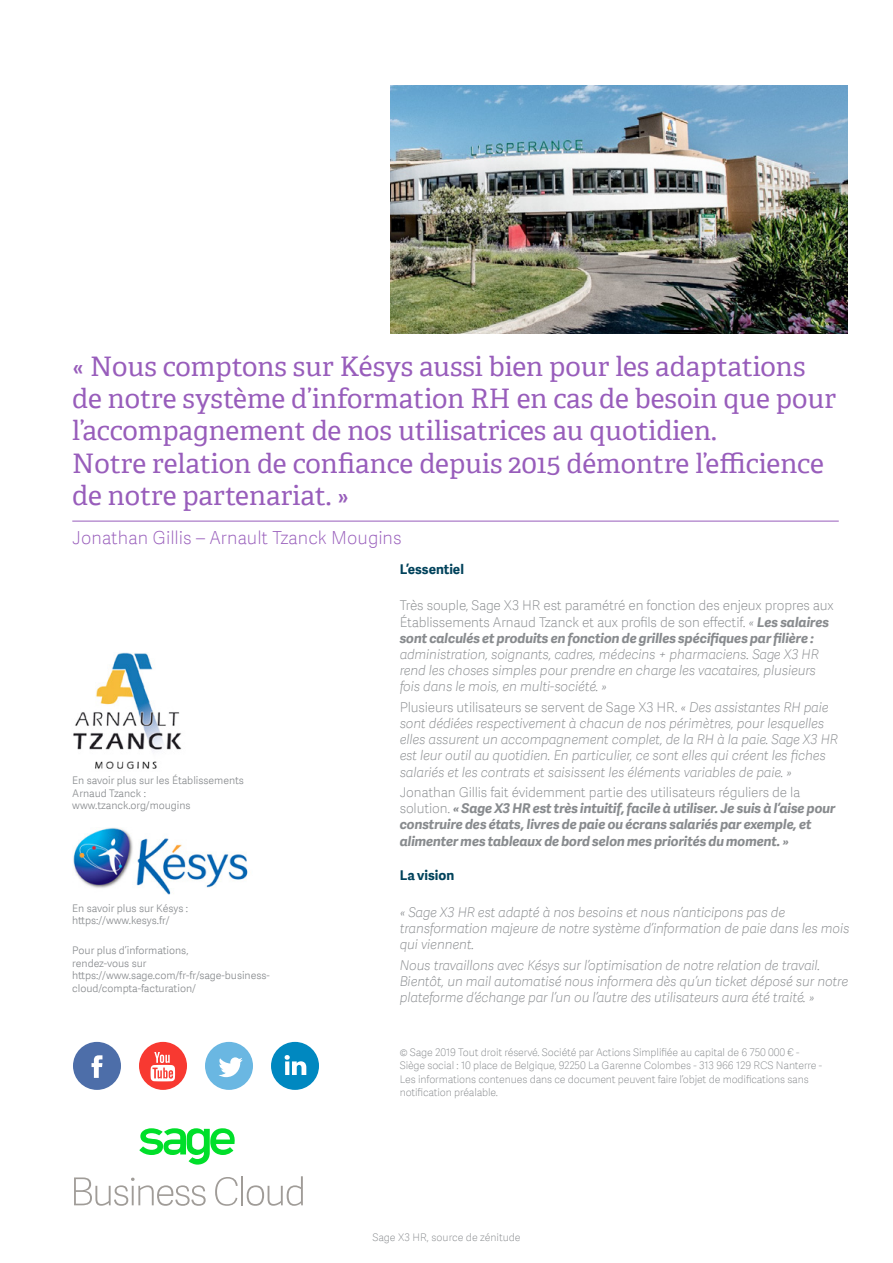
<style>
.page{position:relative;width:893px;height:1263px;background:#fff}
.page>*{position:absolute;margin:0;border:0;box-sizing:border-box;transform-origin:0 0}
.t1{font:27px/32.4px "Adelle SAGE";color:#985dbb}
.t2{font:18px "Adelle Sans SAGE Th";color:#985dbb}
.t3{font:italic 13.5px/16.2px "Adelle Sans SAGE Th";letter-spacing:-.01em;color:#888b8e}
.t4{font:italic 700 13.5px/16.2px "Adelle Sans SAGE";letter-spacing:-.01em;color:#888b8e}
.t5{font:13.5px/16.2px "Adelle Sans SAGE Th";letter-spacing:-.01em;color:#888b8e}
.t6{font:700 13.5px "Adelle Sans SAGE";color:#00425b}
.t7{font:10.5px/13.5px "Adelle Sans SAGE Th";letter-spacing:-.01em;color:#888b8e}
.t8{font:10.5px/12.6px "Adelle Sans SAGE Lt";color:#888b8e}
.s1{font-style:italic}
.s2{font-family:"Adelle Sans SAGE";font-weight:700;font-style:italic}
.s3{font-style:normal}
.s4{font-family:"Adelle Sans SAGE Th";font-weight:400;font-style:normal}
</style>
<div class="page">
<img style="left:73px;top:652px;width:109px;height:117px">
<img style="left:73px;top:827px;width:175px;height:67px">
<div style="left:205px;top:1042px;width:48px;height:48px;background:#6ab7e2;border-radius:50%"></div>
<svg style="left:219px;top:1057px;width:24px;height:20px"></svg>
<div style="left:271px;top:1042px;width:48px;height:48px;background:#0088c0;border-radius:50%"></div>
<svg style="left:285px;top:1055px;width:21px;height:20px"></svg>
<div style="left:139px;top:1042px;width:48px;height:48px;background:#f83931;border-radius:50%"></div>
<svg style="left:151px;top:1052px;width:24px;height:29px"></svg>
<div style="left:73px;top:1042px;width:48px;height:48px;background:#4d6ea9;border-radius:50%"></div>
<svg style="left:92px;top:1055px;width:10px;height:23px"></svg>
<svg style="left:139px;top:1128px;width:96px;height:36px"></svg>
<svg style="left:74px;top:1177px;width:132px;height:29px"></svg>
<svg style="left:215px;top:1177px;width:23px;height:29px"></svg>
<hr style="left:241px;top:1176px;width:2px;height:29px;background:#a09c98">
<svg style="left:247px;top:1176px;width:56px;height:30px"></svg>
<img style="left:390px;top:85px;width:458px;height:249px">
<hr style="left:72px;top:521px;width:767px;height:1px;background:#985dbb">
<p class="t1" style="left:72px;top:349px;width:765px">« Nous comptons sur Késys aussi bien pour les adaptations de notre système d’information RH en cas de besoin que pour l’accompagnement de nos utilisatrices au quotidien.<br>Notre relation de confiance depuis 2015 démontre l’efficience de notre partenariat. »</p>
<h2 class="t2" style="left:72px;top:525px;width:331px">Jonathan Gillis – Arnault Tzanck Mougins</h2>
<p class="t8" style="left:72px;top:774px;width:173px">En savoir plus sur les Établissements<br>Arnaud Tzanck : www.tzanck.org/mougins</p>
<p class="t8" style="left:72px;top:901px;width:117px">En savoir plus sur Késys : https://www.kesys.fr/</p>
<p class="t8" style="left:72px;top:943px;width:199px">Pour plus d’informations,<br>rendez-vous sur https://www.sage.com/fr-fr/sage-business&shy;cloud/compta-facturation/</p>
<p class="t6" style="left:400px;top:559px;width:66px">L’essentiel</p>
<p class="t5" style="left:400px;top:597px;width:436px">Très souple, Sage X3 HR est paramétré en fonction des enjeux propres aux<br>Établissements Arnaud Tzanck et aux profils de son effectif. <span class="s1">«</span> <span class="s2">Les salaires</span></p>
<p class="t4" style="left:400px;top:629px;width:416px">sont calculés et produits en fonction de grilles spécifiques par filière :</p>
<p class="t3" style="left:400px;top:645px;width:421px">administration, soignants, cadres, médecins + pharmaciens. Sage X3 HR rend les choses simples pour prendre en charge les vacataires, plusieurs fois dans le mois, en multi-société. »</p>
<p class="t3" style="left:400px;top:698px;width:440px"><span class="s3">Plusieurs utilisateurs se servent de Sage X3 HR.</span> « Des assistantes RH paie sont dédiées respectivement à chacun de nos périmètres, pour lesquelles elles assurent un accompagnement complet, de la RH à la paie. Sage X3 HR est leur outil au quotidien. En particulier, ce sont elles qui créent les fiches salariés et les contrats et saisissent les éléments variables de paie. »</p>
<p class="t5" style="left:400px;top:784px;width:402px">Jonathan Gillis fait évidemment partie des utilisateurs réguliers de la</p>
<p class="t4" style="left:400px;top:800px;width:437px"><span class="s4">solution.</span> « Sage X3 HR est très intuitif, facile à utiliser. Je suis à l’aise pour construire des états, livres de paie ou écrans salariés par exemple, et alimenter mes tableaux de bord selon mes priorités du moment. »</p>
<p class="t6" style="left:400px;top:865px;width:56px">La vision</p>
<p class="t3" style="left:400px;top:903px;width:451px">« Sage X3 HR est adapté à nos besoins et nous n’anticipons pas de transformation majeure de notre système d’information de paie dans les mois qui viennent.</p>
<p class="t3" style="left:400px;top:956px;width:450px">Nous travaillons avec Késys sur l’optimisation de notre relation de travail.<br>Bientôt, un mail automatisé nous informera dès qu’un ticket déposé sur notre plateforme d’échange par l’un ou l’autre des utilisateurs aura été traité. »</p>
<p class="t7" style="left:400px;top:1045px;width:424px">© Sage 2019 Tout droit réservé. Société par Actions Simplifiée au capital de 6 750 000 € - Siège social : 10 place de Belgique, 92250 La Garenne Colombes - 313 966 129 RCS Nanterre - Les informations contenues dans ce document peuvent faire l’objet de modifications sans notification préalable.</p>
<p class="t7" style="left:372px;top:1230px;width:150px">Sage X3 HR, source de zénitude</p>
</div>
